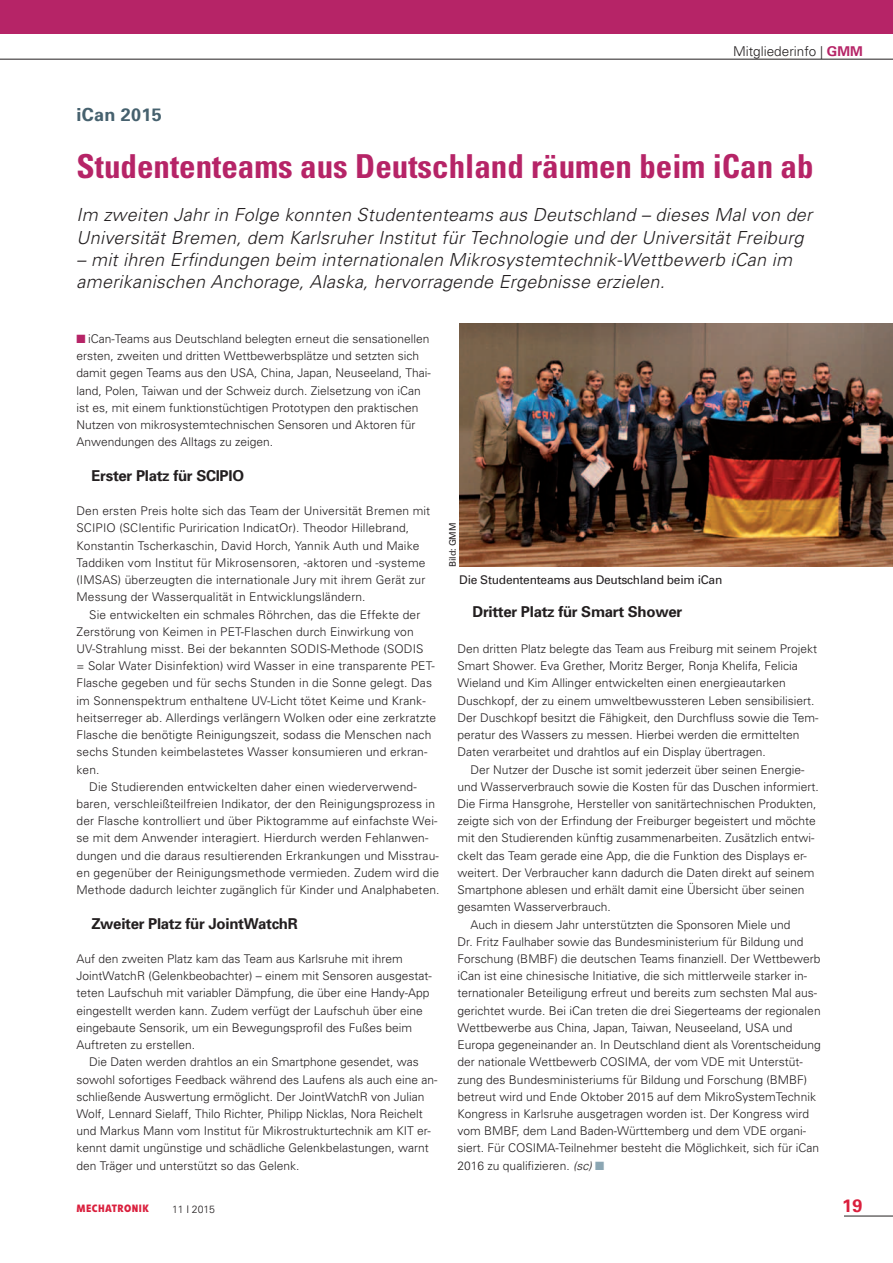
<style>
.page{position:relative;width:893px;height:1263px;background:#fff}
.page>*{position:absolute;margin:0;border:0;box-sizing:border-box;transform-origin:0 0}
.t1{font:700 condensed 33px "Univers";color:#b62467}
.t2{font:italic 300 18px/22.4px "Univers";letter-spacing:.015em;color:#231f20}
.t3{font:700 18px "Univers";letter-spacing:.015em;color:#46616e}
.t4{font:700 18px "Univers";color:#da1f3d}
.t5{font:700 15px "Univers";letter-spacing:-.02em;color:#231f20}
.t6{font:300 13.5px "Univers";color:#231f20}
.t7{font:300 12px/17.2px "Univers";color:#231f20}
.t8{font:12px "Univers";letter-spacing:-.02em;color:#231f20}
.t9{font:700 10.5px "Evo BQ";letter-spacing:.045em;color:#da1f3d}
.t10{font:300 10.5px "Univers";letter-spacing:-.01em;color:#231f20}
.t11{font:9px "Univers";letter-spacing:-.02em;color:#231f20}
.s1{font-size:17.85px}
.s2{font-weight:700;color:#b62467}
.s3{color:#b62467}
.s4{font-style:italic}
.s5{color:#8ba6b3}
.s6{font-weight:400}
</style>
<div class="page">
<hr style="left:0;top:59px;width:893px;height:1px;background:#231f20">
<hr style="left:844px;top:1216px;width:49px;height:1px;background:#231f20">
<div style="left:0;top:0;width:893px;height:34px;background:#b62467"></div>
<img style="left:459px;top:323px;width:434px;height:244px">
<p class="t6" style="left:733px;top:43px;width:131px">Mitgliederinfo <span class="s1">|</span> <span class="s2">GMM</span></p>
<h2 class="t3" style="left:77px;top:103px;width:87px">iCan 2015</h2>
<h1 class="t1" style="left:77px;top:146px;width:738px">Studententeams aus Deutschland räumen beim iCan ab</h1>
<h2 class="t2" style="left:77px;top:203px;width:737px">Im zweiten Jahr in Folge konnten Studententeams aus Deutschland – dieses Mal von der<br>Universität Bremen, dem Karlsruher Institut für Technologie und der Universität Freiburg</h2>
<h2 class="t2" style="left:77px;top:248px;width:717px">– mit ihren Erfindungen beim internationalen Mikrosystemtechnik-Wettbewerb iCan im amerikanischen Anchorage, Alaska, hervorragende Ergebnisse erzielen.</h2>
<p class="t7" style="left:77px;top:330px;width:356px"><span class="s3">■</span> iCan-Teams aus Deutschland belegten erneut die sensationellen ersten, zweiten und dritten Wettbewerbsplätze und setzten sich damit gegen Teams aus den USA, China, Japan, Neuseeland, Thai&shy;land, Polen, Taiwan und der Schweiz durch. Zielsetzung von iCan ist es, mit einem funktionstüchtigen Prototypen den praktischen Nutzen von mikrosystemtechnischen Sensoren und Aktoren für Anwendungen des Alltags zu zeigen.</p>
<p class="t5" style="left:91px;top:466px;width:154px">Erster Platz für SCIPIO</p>
<p class="t7" style="left:77px;top:502px;width:355px">Den ersten Preis holte sich das Team der Universität Bremen mit SCIPIO (SCIentific Purirication IndicatOr). Theodor Hillebrand, Konstantin Tscherkaschin, David Horch, Yannik Auth und Maike Taddiken vom Institut für Mikrosensoren, -aktoren und -systeme (IMSAS) überzeugten die internationale Jury mit ihrem Gerät zur Messung der Wasserqualität in Entwicklungsländern.</p>
<p class="t7" style="left:89px;top:605px;width:333px">Sie entwickelten ein schmales Röhrchen, das die Effekte der</p>
<p class="t7" style="left:77px;top:622px;width:339px">Zerstörung von Keimen in PET-Flaschen durch Einwirkung von</p>
<p class="t7" style="left:77px;top:640px;width:348px">UV-Strahlung misst. Bei der bekannten SODIS-Methode (SODIS</p>
<p class="t7" style="left:77px;top:657px;width:360px">= Solar Water Disinfektion) wird Wasser in eine transparente PET-</p>
<p class="t7" style="left:77px;top:674px;width:357px">Flasche gegeben und für sechs Stunden in die Sonne gelegt. Das</p>
<p class="t7" style="left:77px;top:691px;width:351px">im Sonnenspektrum enthaltene UV-Licht tötet Keime und Krank-</p>
<p class="t7" style="left:77px;top:709px;width:361px">heitserreger ab. Allerdings verlängern Wolken oder eine zerkratzte</p>
<p class="t7" style="left:77px;top:726px;width:356px">Flasche die benötigte Reinigungszeit, sodass die Menschen nach</p>
<p class="t7" style="left:77px;top:743px;width:352px">sechs Stunden keimbelastetes Wasser konsumieren und erkran-</p>
<p class="t7" style="left:77px;top:760px;width:25px">ken.</p>
<p class="t7" style="left:89px;top:777px;width:329px">Die Studierenden entwickelten daher einen wiederverwend-</p>
<p class="t7" style="left:77px;top:795px;width:360px">baren, verschleißteilfreien Indikator, der den Reinigungsprozess in</p>
<p class="t7" style="left:77px;top:812px;width:362px">der Flasche kontrolliert und über Piktogramme auf einfachste Wei-</p>
<p class="t7" style="left:77px;top:829px;width:353px">se mit dem Anwender interagiert. Hierdurch werden Fehlanwen-</p>
<p class="t7" style="left:77px;top:846px;width:364px">dungen und die daraus resultierenden Erkrankungen und Misstrau-</p>
<p class="t7" style="left:77px;top:864px;width:364px">en gegenüber der Reinigungsmethode vermieden. Zudem wird die</p>
<p class="t7" style="left:77px;top:881px;width:365px">Methode dadurch leichter zugänglich für Kinder und Analphabeten.</p>
<p class="t5" style="left:91px;top:913px;width:208px">Zweiter Platz für JointWatchR</p>
<p class="t7" style="left:77px;top:950px;width:357px">Auf den zweiten Platz kam das Team aus Karlsruhe mit ihrem JointWatchR (Gelenkbeobachter) – einem mit Sensoren ausgestat&shy;teten Laufschuh mit variabler Dämpfung, die über eine Handy-App eingestellt werden kann. Zudem verfügt der Laufschuh über eine eingebaute Sensorik, um ein Bewegungsprofil des Fußes beim Auftreten zu erstellen.</p>
<p class="t7" style="left:77px;top:1053px;width:362px;text-indent:13px">Die Daten werden drahtlos an ein Smartphone gesendet, was sowohl sofortiges Feedback während des Laufens als auch eine an&shy;schließende Auswertung ermöglicht. Der JointWatchR von Julian Wolf, Lennard Sielaff, Thilo Richter, Philipp Nicklas, Nora Reichelt und Markus Mann vom Institut für Mikrostrukturtechnik am KIT er&shy;kennt damit ungünstige und schädliche Gelenkbelastungen, warnt den Träger und unterstützt so das Gelenk.</p>
<p class="t11" style="left:447px;top:567px;width:46px;rotate:-90deg">Bild: GMM</p>
<p class="t8" style="left:459px;top:572px;width:265px">Die Studententeams aus Deutschland beim iCan</p>
<p class="t5" style="left:472px;top:602px;width:211px">Dritter Platz für Smart Shower</p>
<p class="t7" style="left:458px;top:640px;width:363px">Den dritten Platz belegte das Team aus Freiburg mit seinem Projekt Smart Shower. Eva Grether, Moritz Berger, Ronja Khelifa, Felicia Wieland und Kim Allinger entwickelten einen energieautarken Duschkopf, der zu einem umweltbewussteren Leben sensibilisiert.<br>Der Duschkopf besitzt die Fähigkeit, den Durchfluss sowie die Tem&shy;peratur des Wassers zu messen. Hierbei werden die ermittelten Daten verarbeitet und drahtlos auf ein Display übertragen.</p>
<p class="t7" style="left:470px;top:760px;width:336px">Der Nutzer der Dusche ist somit jederzeit über seinen Energie-</p>
<p class="t7" style="left:458px;top:777px;width:363px">und Wasserverbrauch sowie die Kosten für das Duschen informiert.</p>
<p class="t7" style="left:458px;top:795px;width:360px">Die Firma Hansgrohe, Hersteller von sanitärtechnischen Produkten,</p>
<p class="t7" style="left:458px;top:812px;width:360px">zeigte sich von der Erfindung der Freiburger begeistert und möchte</p>
<p class="t7" style="left:458px;top:829px;width:358px">mit den Studierenden künftig zusammenarbeiten. Zusätzlich entwi-</p>
<p class="t7" style="left:458px;top:846px;width:351px">ckelt das Team gerade eine App, die die Funktion des Displays er-</p>
<p class="t7" style="left:458px;top:864px;width:358px">weitert. Der Verbraucher kann dadurch die Daten direkt auf seinem</p>
<p class="t7" style="left:458px;top:881px;width:348px">Smartphone ablesen und erhält damit eine Übersicht über seinen</p>
<p class="t7" style="left:458px;top:898px;width:155px">gesamten Wasserverbrauch.</p>
<p class="t7" style="left:470px;top:915px;width:322px">Auch in diesem Jahr unterstützten die Sponsoren Miele und</p>
<p class="t7" style="left:458px;top:932px;width:347px">Dr. Fritz Faulhaber sowie das Bundesministerium für Bildung und</p>
<p class="t7" style="left:458px;top:950px;width:364px">Forschung (BMBF) die deutschen Teams finanziell. Der Wettbewerb</p>
<p class="t7" style="left:458px;top:967px;width:351px">iCan ist eine chinesische Initiative, die sich mittlerweile starker in-</p>
<p class="t7" style="left:458px;top:984px;width:361px">ternationaler Beteiligung erfreut und bereits zum sechsten Mal aus-</p>
<p class="t7" style="left:458px;top:1001px;width:365px">gerichtet wurde. Bei iCan treten die drei Siegerteams der regionalen</p>
<p class="t7" style="left:458px;top:1019px;width:336px">Wettbewerbe aus China, Japan, Taiwan, Neuseeland, USA und</p>
<p class="t7" style="left:458px;top:1036px;width:365px">Europa gegeneinander an. In Deutschland dient als Vorentscheidung</p>
<p class="t7" style="left:458px;top:1053px;width:347px">der nationale Wettbewerb COSIMA, der vom VDE mit Unterstüt-</p>
<p class="t7" style="left:458px;top:1070px;width:351px">zung des Bundesministeriums für Bildung und Forschung (BMBF)</p>
<p class="t7" style="left:458px;top:1087px;width:360px">betreut wird und Ende Oktober 2015 auf dem MikroSystemTechnik</p>
<p class="t7" style="left:458px;top:1105px;width:353px">Kongress in Karlsruhe ausgetragen worden ist. Der Kongress wird</p>
<p class="t7" style="left:458px;top:1122px;width:350px">vom BMBF, dem Land Baden-Württemberg und dem VDE organi-</p>
<p class="t7" style="left:458px;top:1139px;width:363px">siert. Für COSIMA-Teilnehmer besteht die Möglichkeit, sich für iCan</p>
<p class="t7" style="left:458px;top:1156px;width:148px">2016 zu qualifizieren. <span class="s4">(sc)</span> <span class="s5">■</span></p>
<p class="t9" style="left:77px;top:1202px;width:74px">MECHATRONIK</p>
<p class="t10" style="left:172px;top:1202px;width:44px">11 <span class="s6">|</span> 2015</p>
<h2 class="t4" style="left:842px;top:1194px;width:22px">19</h2>
</div>
